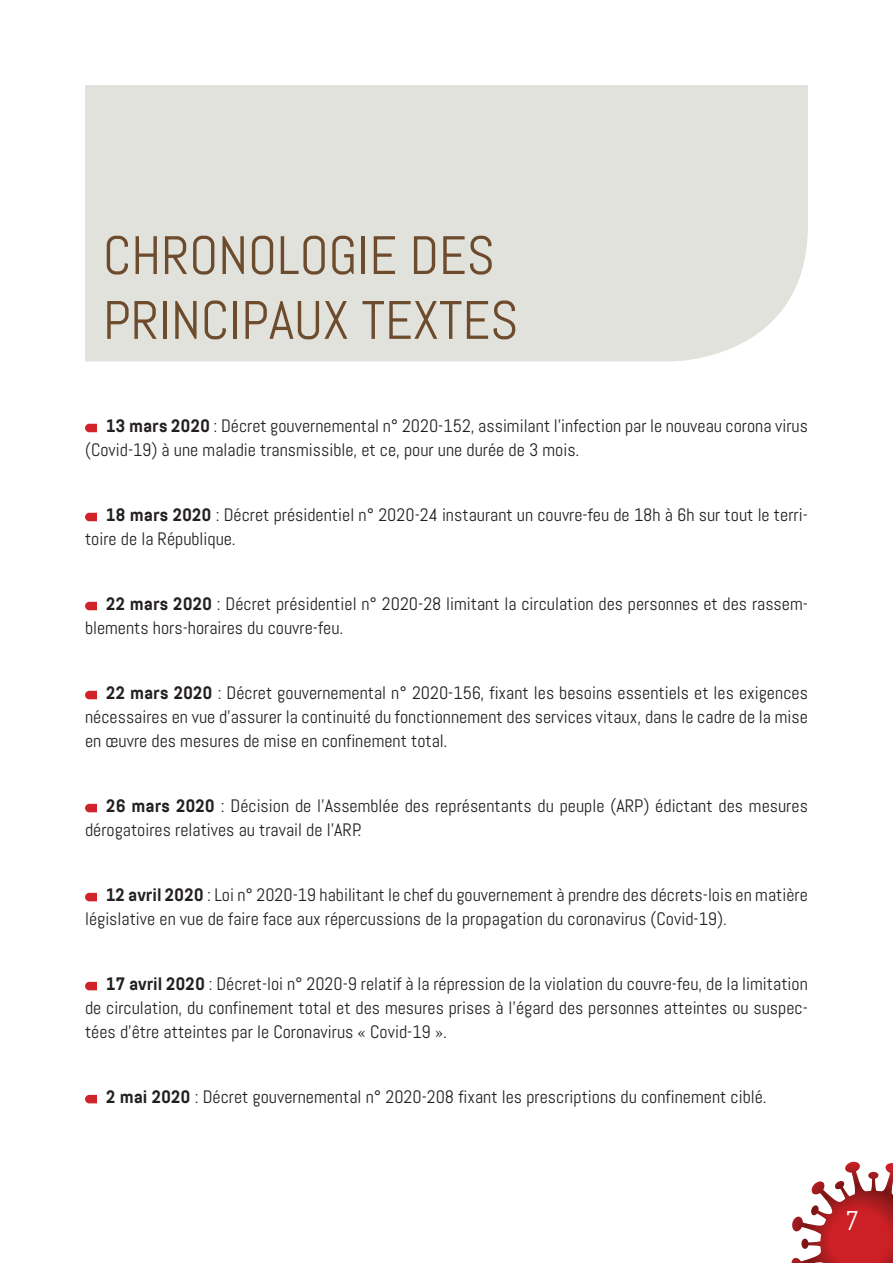
<style>
.page{position:relative;width:893px;height:1263px;background:#fff}
.page>*{position:absolute;margin:0;border:0;box-sizing:border-box;transform-origin:0 0}
.t1{font:54px/64.8px "Abel";color:#6d4b2d}
.t2{font:27px "Abel";color:#fff}
.t3{font:18px/24px "Abel";color:#231f20}
.s1{font-family:"Abel Pro";font-weight:700}
</style>
<div class="page">
<svg style="left:791px;top:1162px;width:102px;height:101px"></svg>
<svg style="left:85px;top:424px;width:12px;height:8px"></svg>
<svg style="left:85px;top:513px;width:12px;height:8px"></svg>
<svg style="left:85px;top:602px;width:12px;height:8px"></svg>
<svg style="left:85px;top:691px;width:12px;height:8px"></svg>
<svg style="left:85px;top:804px;width:12px;height:8px"></svg>
<svg style="left:85px;top:893px;width:12px;height:8px"></svg>
<svg style="left:85px;top:982px;width:12px;height:8px"></svg>
<svg style="left:85px;top:1095px;width:12px;height:8px"></svg>
<div style="left:85px;top:85px;width:723px;height:276px;background:#e2e2dc"></div>
<h1 class="t1" style="left:103px;top:223px;width:417px">CHRONOLOGIE DES<br>PRINCIPAUX TEXTES</h1>
<p class="t3" style="left:85px;top:414px;width:724px;text-indent:21px"><span class="s1">13 mars 2020</span> : Décret gouvernemental n° 2020-152, assimilant l’infection par le nouveau corona virus (Covid-19) à une maladie transmissible, et ce, pour une durée de 3 mois.</p>
<p class="t3" style="left:85px;top:503px;width:724px;text-indent:21px"><span class="s1">18 mars 2020</span> : Décret présidentiel n° 2020-24 instaurant un couvre-feu de 18h à 6h sur tout le terri&shy;toire de la République.</p>
<p class="t3" style="left:85px;top:592px;width:724px;text-indent:21px"><span class="s1">22 mars 2020</span> : Décret présidentiel n° 2020-28 limitant la circulation des personnes et des rassem&shy;blements hors-horaires du couvre-feu.</p>
<p class="t3" style="left:85px;top:681px;width:724px;text-align:justify;text-indent:21px"><span class="s1">22 mars 2020</span> : Décret gouvernemental n° 2020-156, fixant les besoins essentiels et les exigences nécessaires en vue d’assurer la continuité du fonctionnement des services vitaux, dans le cadre de la mise en œuvre des mesures de mise en confinement total.</p>
<p class="t3" style="left:85px;top:794px;width:724px;text-indent:21px"><span class="s1">26 mars 2020</span> : Décision de l’Assemblée des représentants du peuple (ARP) édictant des mesures dérogatoires relatives au travail de l’ARP.</p>
<p class="t3" style="left:85px;top:883px;width:724px;text-indent:21px"><span class="s1">12 avril 2020</span> : Loi n° 2020-19 habilitant le chef du gouvernement à prendre des décrets-lois en matière législative en vue de faire face aux répercussions de la propagation du coronavirus (Covid-19).</p>
<p class="t3" style="left:85px;top:972px;width:724px;text-align:justify;text-indent:21px"><span class="s1">17 avril 2020</span> : Décret-loi n° 2020-9 relatif à la répression de la violation du couvre-feu, de la limitation de circulation, du confinement total et des mesures prises à l’égard des personnes atteintes ou suspec&shy;tées d’être atteintes par le Coronavirus « Covid-19 ».</p>
<p class="t3" style="left:106px;top:1085px;width:662px"><span class="s1">2 mai 2020</span> : Décret gouvernemental n° 2020-208 fixant les prescriptions du confinement ciblé.</p>
<h2 class="t2" style="left:845px;top:1204px;width:15px">7</h2>
</div>
